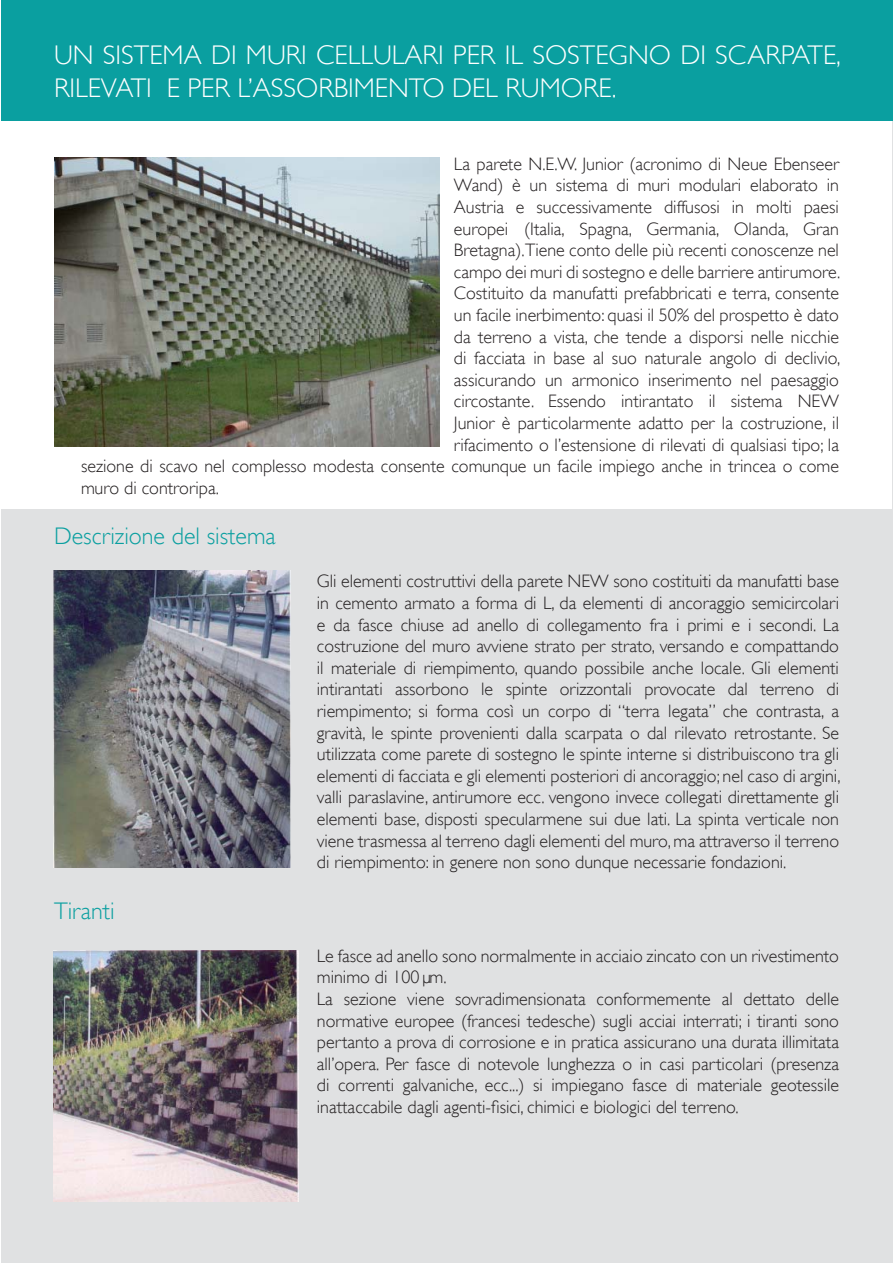
<style>
.page{position:relative;width:893px;height:1263px;background:#fff}
.page>*{position:absolute;margin:0;border:0;box-sizing:border-box;transform-origin:0 0}
.t1{font:300 27px/32.4px "Gill Sans";color:#fff}
.t2{font:300 24px "Gill Sans";color:#0a9fa0}
.t3{font:300 18px/21.6px "Gill Sans";color:#231f20;text-align:justify}
</style>
<div class="page">
<div style="left:1px;top:509px;width:891px;height:754px;background:#e0e1e2"></div>
<hr style="left:892px;top:0;width:1px;height:1263px;background:#e0e1e2">
<div style="left:1px;top:1px;width:891px;height:120px;background:#0a9fa0"></div>
<img style="left:54px;top:157px;width:386px;height:290px">
<img style="left:53px;top:570px;width:238px;height:298px">
<img style="left:53px;top:950px;width:245px;height:251px">
<h1 class="t1" style="left:54px;top:39px;width:788px">UN SISTEMA DI MURI CELLULARI PER IL SOSTEGNO DI SCARPATE,<br>RILEVATI E PER L’ASSORBIMENTO DEL RUMORE.</h1>
<p class="t3" style="left:454px;top:153px;width:387px">La parete N.E.W. Junior (acronimo di Neue Ebenseer</p>
<p class="t3" style="left:454px;top:175px;width:387px">Wand) è un sistema di muri modulari elaborato in</p>
<p class="t3" style="left:454px;top:196px;width:387px">Austria e successivamente diffusosi in molti paesi</p>
<p class="t3" style="left:454px;top:218px;width:387px">europei (Italia, Spagna, Germania, Olanda, Gran</p>
<p class="t3" style="left:454px;top:240px;width:387px">Bretagna).Tiene conto delle più recenti conoscenze nel</p>
<p class="t3" style="left:454px;top:261px;width:388px">campo dei muri di sostegno e delle barriere antirumore.</p>
<p class="t3" style="left:454px;top:283px;width:387px">Costituito da manufatti prefabbricati e terra, consente</p>
<p class="t3" style="left:454px;top:304px;width:387px">un facile inerbimento: quasi il 50% del prospetto è dato</p>
<p class="t3" style="left:454px;top:326px;width:387px">da terreno a vista, che tende a disporsi nelle nicchie</p>
<p class="t3" style="left:454px;top:348px;width:388px">di facciata in base al suo naturale angolo di declivio,</p>
<p class="t3" style="left:454px;top:369px;width:387px">assicurando un armonico inserimento nel paesaggio</p>
<p class="t3" style="left:454px;top:391px;width:387px">circostante. Essendo intirantato il sistema NEW</p>
<p class="t3" style="left:454px;top:412px;width:387px">Junior è particolarmente adatto per la costruzione, il</p>
<p class="t3" style="left:454px;top:434px;width:387px">rifacimento o l’estensione di rilevati di qualsiasi tipo; la</p>
<p class="t3" style="left:81px;top:456px;width:759px">sezione di scavo nel complesso modesta consente comunque un facile impiego anche in trincea o come</p>
<p class="t3" style="left:81px;top:477px;width:139px">muro di controripa.</p>
<h2 class="t2" style="left:54px;top:523px;width:223px">Descrizione del sistema</h2>
<p class="t3" style="left:317px;top:571px;width:525px">Gli elementi costruttivi della parete NEW sono costituiti da manufatti base in cemento armato a forma di L, da elementi di ancoraggio semicircolari e da fasce chiuse ad anello di collegamento fra i primi e i secondi. La costruzione del muro avviene strato per strato, versando e compattando il materiale di riempimento, quando possibile anche locale. Gli elementi intirantati assorbono le spinte orizzontali provocate dal terreno di riempimento; si forma così un corpo di “terra legata” che contrasta, a gravità, le spinte provenienti dalla scarpata o dal rilevato retrostante. Se utilizzata come parete di sostegno le spinte interne si distribuiscono tra gli elementi di facciata e gli elementi posteriori di ancoraggio; nel caso di argini, valli paraslavine, antirumore ecc. vengono invece collegati direttamente gli elementi base, disposti specularmene sui due lati. La spinta verticale non viene trasmessa al terreno dagli elementi del muro, ma attraverso il terreno di riempimento: in genere non sono dunque necessarie fondazioni.</p>
<h2 class="t2" style="left:54px;top:897px;width:62px">Tiranti</h2>
<p class="t3" style="left:317px;top:945px;width:524px;text-align:left">Le fasce ad anello sono normalmente in acciaio zincato con un rivestimento minimo di 100 ̌m.<br>La sezione viene sovradimensionata conformemente al dettato delle normative europee (francesi tedesche) sugli acciai interrati; i tiranti sono pertanto a prova di corrosione e in pratica assicurano una durata illimitata all’opera. Per fasce di notevole lunghezza o in casi particolari (presenza di correnti galvaniche, ecc...) si impiegano fasce di materiale geotessile inattaccabile dagli agenti-fisici, chimici e biologici del terreno.</p>
</div>
